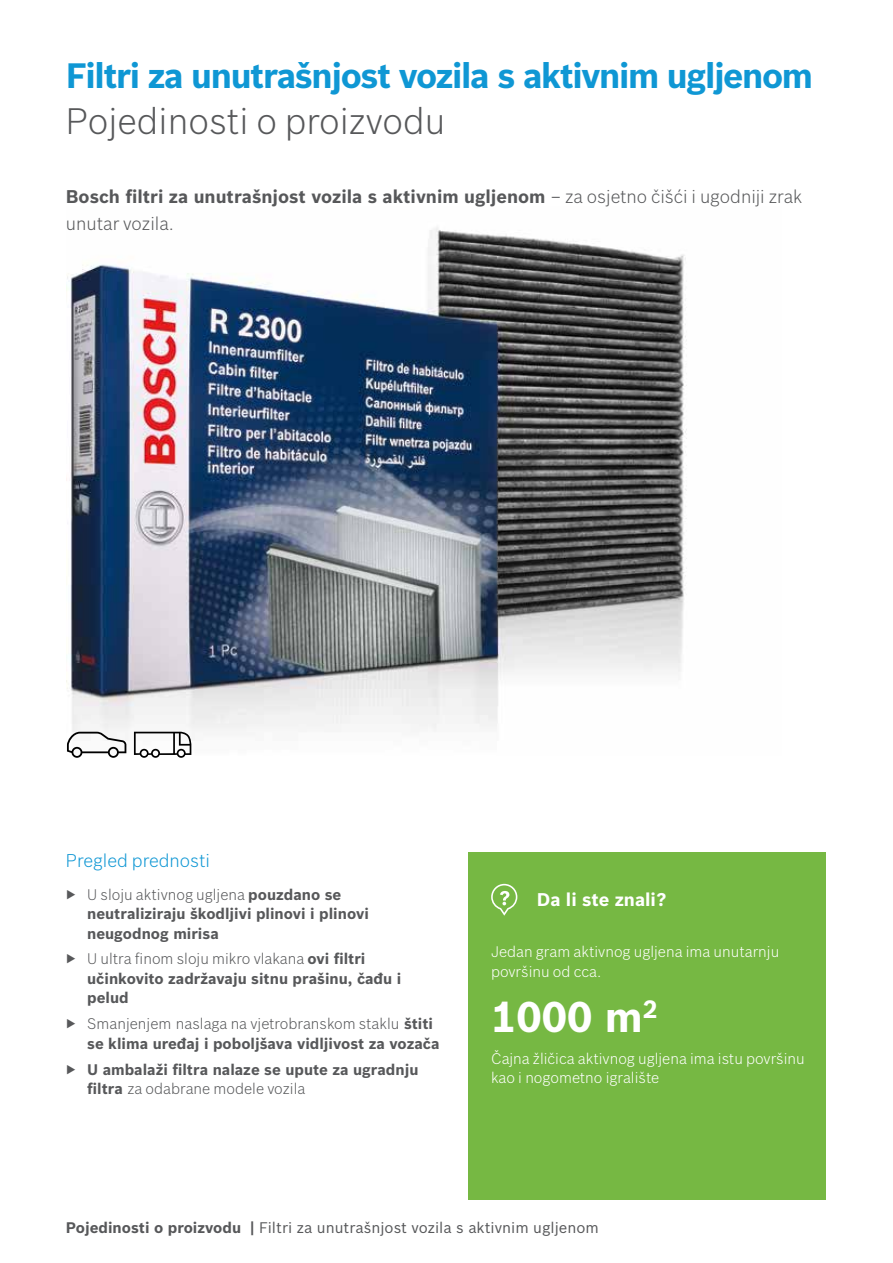
<style>
.page{position:relative;width:893px;height:1263px;background:#fff}
.page>*{position:absolute;margin:0;border:0;box-sizing:border-box;transform-origin:0 0}
.Osnovni_tekst_bijeli{font:700 42px "Bosch Sans";color:#fff}
.NAslov_1_1{font:300 36px "Bosch Sans";color:#57585a}
.Naslov_1{font:700 34.5px "Bosch Sans";letter-spacing:-.04em;color:#0f97d4}
.Predgovor{font:700 18px/27px "Bosch Sans";color:#57585a}
.Naslov_12_pt{font:300 18px "Bosch Sans";color:#0f97d4}
.Osnovni_tekst_bijeli-2{font:700 18px "Bosch Sans";color:#fff}
.Osnovni_tekst_nabraj{font:700 15px/19.5px "Bosch Sans";color:#57585a}
.Osnovni_tekst_bijeli-3{font:300 15px/19.5px "Bosch Sans";color:#fff}
.t1{font:15px "Bosch Sans";color:#57585a}
.s1{font-weight:300}
.s2{font-weight:700}
</style>
<div class="page">
<img style="left:67px;top:227px;width:620px;height:528px">
<div style="left:469px;top:852px;width:357px;height:348px;background:#76b843"></div>
<svg style="left:491px;top:884px;width:26px;height:32px"></svg>
<svg style="left:134px;top:732px;width:57px;height:26px"></svg>
<svg style="left:67px;top:732px;width:59px;height:26px"></svg>
<p class="Naslov_1" style="left:66px;top:49px;width:749px">Filtri za unutrašnjost vozila s aktivnim ugljenom</p>
<p class="NAslov_1_1" style="left:66px;top:96px;width:381px">Pojedinosti o proizvodu</p>
<p class="Predgovor" style="left:66px;top:182px;width:738px">Bosch filtri za unutrašnjost vozila s aktivnim ugljenom <span class="s1">– za osjetno čišći i ugodniji zrak unutar vozila.</span></p>
<p class="Naslov_12_pt" style="left:66px;top:848px;width:146px">Pregled prednosti</p>
<p class="Osnovni_tekst_nabraj" style="left:87px;top:883px;width:283px;text-indent:-21px">▶ <span class="s1">U sloju aktivnog ugljena</span> pouzdano se neutraliziraju škodljivi plinovi i plinovi neugodnog mirisa</p>
<p class="Osnovni_tekst_nabraj" style="left:87px;top:948px;width:316px;text-indent:-21px">▶ <span class="s1">U ultra finom sloju mikro vlakana</span> ovi filtri učinkovito zadržavaju sitnu prašinu, čađu i pelud</p>
<p class="Osnovni_tekst_nabraj" style="left:87px;top:1013px;width:354px;text-indent:-21px"><span class="s1">▶ Smanjenjem naslaga na vjetrobranskom staklu</span> štiti se klima uređaj i poboljšava vidljivost za vozača</p>
<p class="Osnovni_tekst_nabraj" style="left:87px;top:1058px;width:333px;text-indent:-21px"><span class="s1">▶</span> U ambalaži filtra nalaze se upute za ugradnju filtra <span class="s1">za odabrane modele vozila</span></p>
<p class="Osnovni_tekst_bijeli-2" style="left:537px;top:886px;width:131px">Da li ste znali?</p>
<p class="Osnovni_tekst_bijeli-3" style="left:491px;top:941px;width:290px">Jedan gram aktivnog ugljena ima unutarnju površinu od cca.</p>
<p class="Osnovni_tekst_bijeli" style="left:491px;top:985px;width:168px">1000 m<sup>2</sup></p>
<p class="Osnovni_tekst_bijeli-3" style="left:491px;top:1048px;width:315px">Čajna žličica aktivnog ugljena ima istu površinu kao i nogometno igralište</p>
<p class="t1" style="left:66px;top:1216px;width:535px"><span class="s2">Pojedinosti o proizvodu |</span> Filtri za unutrašnjost vozila s aktivnim ugljenom</p>
</div>
